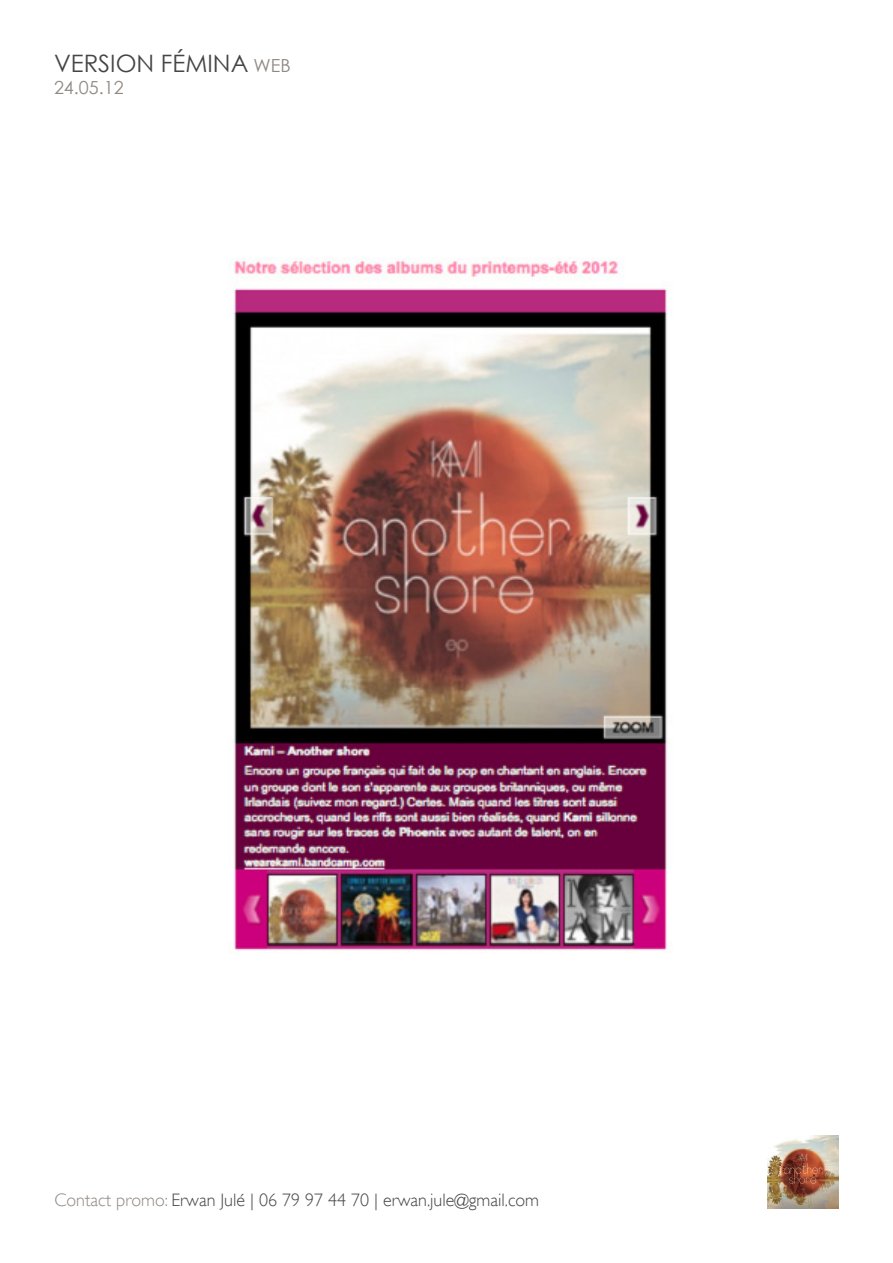
<style>
.page{position:relative;width:893px;height:1263px;background:#fff}
.page>*{position:absolute;margin:0;border:0;box-sizing:border-box;transform-origin:0 0}
.t1{font:24px "Century Gothic";color:#464544}
.t2{font:300 18px "Gill Sans";color:#464544}
.t3{font:18px "Century Gothic";color:#908882}
.s1{font-size:18px;color:#908882}
.s2{color:#908882}
</style>
<div class="page">
<img style="left:767px;top:1135px;width:72px;height:73px">
<img style="left:233px;top:257px;width:435px;height:694px">
<p class="t1" style="left:54px;top:49px;width:238px">VERSION FÉMINA <span class="s1">WEB</span></p>
<p class="t3" style="left:54px;top:76px;width:71px">24.05.12</p>
<p class="t2" style="left:54px;top:1189px;width:486px"><span class="s2">Contact promo:</span> Erwan Julé | 06 79 97 44 70 | erwan.jule@gmail.com</p>
</div>
